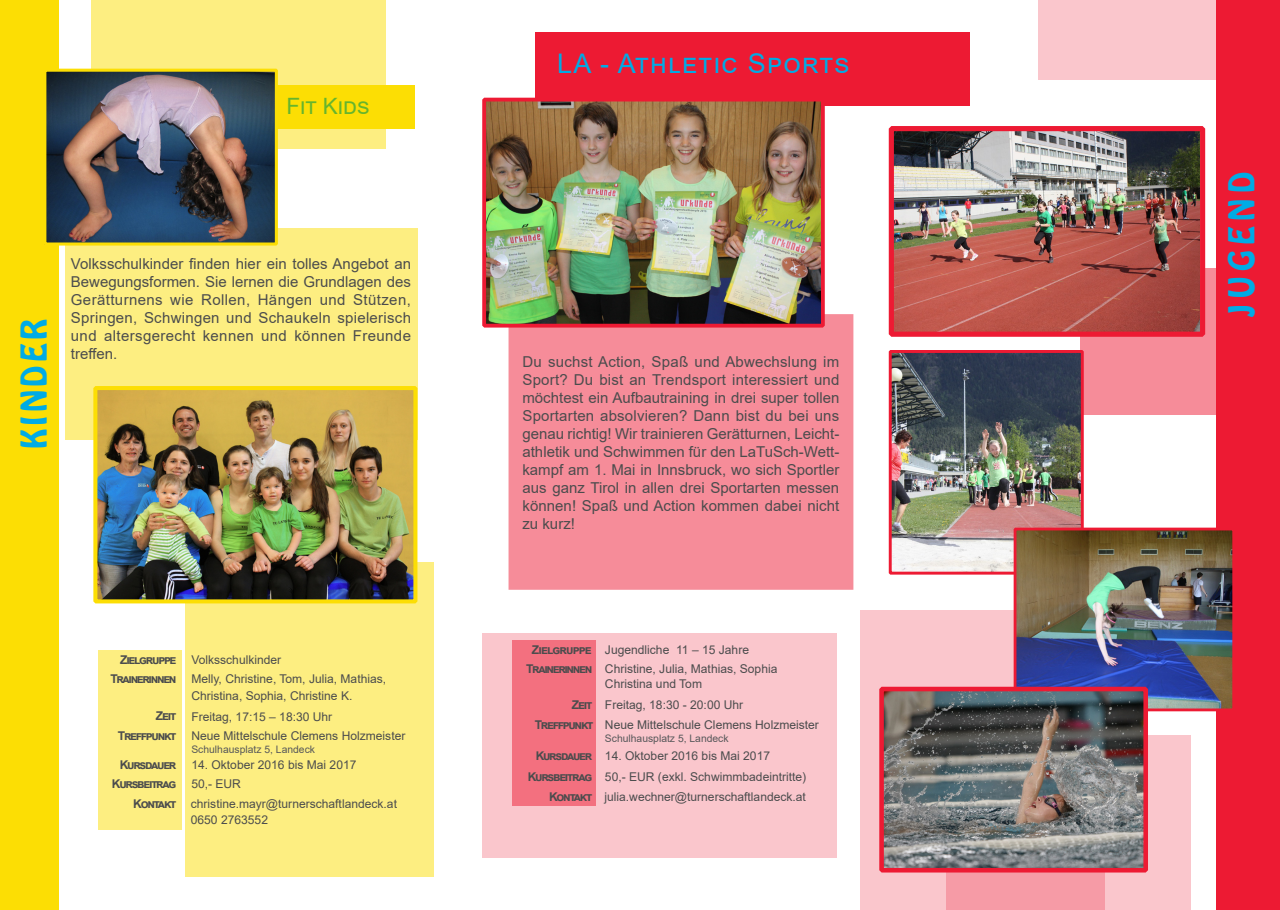
<style>
.page{position:relative;width:1280px;height:910px;background:#fff}
.page>*{position:absolute;margin:0;border:0;box-sizing:border-box;transform-origin:0 0}
.t1{font:31.5px "Hobo Std";letter-spacing:.14em;color:#00abe5}
.t2{font:27px "Arial";letter-spacing:.05em;color:#00abe5}
.t3{font:22.5px "Arial";color:#66b52d}
.t4{font:15px/18px "Arial";letter-spacing:.005em;color:#4b4c4d;text-align:justify}
.t5{font:12.15px/16.5px "Arial";color:#4b4c4d}
.Bezeichnungen{font:700 12.15px "Arial";letter-spacing:-.105em;color:#4b4c4d}
.Bezeichnungen-2{font:700 12.15px "Arial";letter-spacing:-.07em;color:#4b4c4d}
.Bezeichnungen-3{font:700 12px "Arial";letter-spacing:-.105em;color:#4b4c4d}
.t6{font:10.35px "Arial";color:#57585a}
</style>
<div class="page">
<div style="left:65px;top:229px;width:352px;height:211px;background:#fdee81"></div>
<div style="left:185px;top:562px;width:249px;height:315px;background:#fdee81"></div>
<div style="left:92px;top:0;width:294px;height:149px;background:#fdee81"></div>
<div style="left:98px;top:650px;width:83px;height:180px;background:#fdee81"></div>
<div style="left:482px;top:633px;width:354px;height:224px;background:#fac6cc"></div>
<div style="left:860px;top:610px;width:244px;height:300px;background:#fac6cc"></div>
<svg style="left:947px;top:735px;width:244px;height:175px;background:#f8b3bc"></svg>
<div style="left:1080px;top:269px;width:200px;height:146px;background:#f68c99"></div>
<div style="left:508px;top:314px;width:345px;height:276px;background:#f68c99"></div>
<div style="left:512px;top:640px;width:83px;height:165px;background:#f3707f"></div>
<div style="left:1038px;top:0;width:207px;height:79px;background:#fac6cc"></div>
<div style="left:0;top:0;width:59px;height:910px;background:#fcde04"></div>
<div style="left:194px;top:85px;width:221px;height:43px;background:#fcde04"></div>
<img style="left:47px;top:73px;width:227px;height:169px">
<div style="left:43px;top:69px;width:235px;height:177px;border:3px solid #fcde04"></div>
<img style="left:98px;top:391px;width:314px;height:207px">
<div style="left:93px;top:386px;width:324px;height:217px;border:4px solid #fcde04"></div>
<img style="left:893px;top:354px;width:187px;height:217px">
<div style="left:889px;top:350px;width:195px;height:225px;border:3px solid #ed1a33"></div>
<div style="left:536px;top:32px;width:434px;height:73px;background:#ed1a33"></div>
<div style="left:1216px;top:0;width:64px;height:910px;background:#ed1a33"></div>
<img style="left:895px;top:132px;width:304px;height:199px">
<div style="left:889px;top:126px;width:316px;height:211px;border:5px solid #ed1a33"></div>
<img style="left:1018px;top:532px;width:213px;height:175px">
<div style="left:1014px;top:528px;width:221px;height:183px;border:3px solid #ed1a33"></div>
<img style="left:487px;top:103px;width:333px;height:220px">
<div style="left:482px;top:98px;width:343px;height:230px;border:4px solid #ed1a33"></div>
<img style="left:885px;top:693px;width:257px;height:173px">
<div style="left:879px;top:687px;width:269px;height:185px;border:5px solid #ed1a33"></div>
<p class="t3" style="left:286px;top:91px;width:85px">Fit Kids</p>
<p class="t1" style="left:12px;top:449px;width:131px;rotate:-90deg">KINDER</p>
<p class="t4" style="left:71px;top:255px;width:342px">Volksschulkinder finden hier ein tolles Angebot an Bewegungsformen. Sie lernen die Grundlagen des Gerätturnens wie Rollen, Hängen und Stützen, Springen, Schwingen und Schaukeln spielerisch und altersgerecht kennen und können Freunde treffen.</p>
<p class="Bezeichnungen" style="left:120px;top:651px;width:58px">Zielgruppe</p>
<p class="t5" style="left:191px;top:652px;width:91px">Volksschulkinder</p>
<p class="Bezeichnungen" style="left:110px;top:671px;width:68px">Trainerinnen</p>
<p class="t5" style="left:191px;top:671px;width:196px">Melly, Christine, Tom, Julia, Mathias,<br>Christina, Sophia, Christine K.</p>
<p class="Bezeichnungen" style="left:156px;top:708px;width:22px">Zeit</p>
<p class="Bezeichnungen" style="left:118px;top:727px;width:60px">Treffpunkt</p>
<p class="Bezeichnungen" style="left:120px;top:756px;width:58px">Kursdauer</p>
<p class="Bezeichnungen" style="left:112px;top:775px;width:66px">Kursbeitrag</p>
<p class="Bezeichnungen" style="left:133px;top:795px;width:45px">Kontakt</p>
<p class="t5" style="left:191px;top:708px;width:142px">Freitag, 17:15 – 18:30 Uhr</p>
<p class="t5" style="left:191px;top:757px;width:167px">14. Oktober 2016 bis Mai 2017</p>
<p class="t5" style="left:191px;top:776px;width:51px">50,- EUR</p>
<p class="t5" style="left:191px;top:795px;width:208px">christine.mayr@turnerschaftlandeck.at</p>
<p class="t5" style="left:191px;top:812px;width:79px">0650 2763552</p>
<p class="t5" style="left:191px;top:728px;width:216px">Neue Mittelschule Clemens Holzmeister</p>
<p class="t6" style="left:191px;top:742px;width:125px">Schulhausplatz 5, Landeck</p>
<p class="t2" style="left:557px;top:45px;width:294px">LA - Athletic Sports</p>
<p class="t4" style="left:522px;top:353px;width:319px">Du suchst Action, Spaß und Abwechslung im Sport? Du bist an Trendsport interessiert und möchtest ein Aufbautraining in drei super tollen Sportarten absolvieren? Dann bist du bei uns genau richtig! Wir trainieren Gerätturnen, Leicht&shy;athletik und Schwimmen für den LaTuSch-Wett&shy;kampf am 1. Mai in Innsbruck, wo sich Sportler aus ganz Tirol in allen drei Sportarten messen können! Spaß und Action kommen dabei nicht zu kurz!</p>
<p class="Bezeichnungen-2" style="left:532px;top:641px;width:61px">Zielgruppe</p>
<p class="Bezeichnungen" style="left:526px;top:660px;width:68px">Trainerinnen</p>
<p class="Bezeichnungen" style="left:572px;top:696px;width:22px">Zeit</p>
<p class="Bezeichnungen" style="left:535px;top:716px;width:60px">Treffpunkt</p>
<p class="Bezeichnungen-3" style="left:536px;top:747px;width:58px">Kursdauer</p>
<p class="Bezeichnungen" style="left:528px;top:768px;width:66px">Kursbeitrag</p>
<p class="Bezeichnungen" style="left:549px;top:788px;width:45px">Kontakt</p>
<p class="t5" style="left:605px;top:641px;width:146px">Jugendliche 11 – 15 Jahre</p>
<p class="t5" style="left:605px;top:661px;width:174px">Christine, Julia, Mathias, Sophia</p>
<p class="t5" style="left:605px;top:675px;width:99px">Christina und Tom</p>
<p class="t5" style="left:605px;top:696px;width:140px">Freitag, 18:30 - 20:00 Uhr</p>
<p class="t5" style="left:605px;top:747px;width:167px">14. Oktober 2016 bis Mai 2017</p>
<p class="t5" style="left:605px;top:768px;width:203px">50,- EUR (exkl. Schwimmbadeintritte)</p>
<p class="t5" style="left:604px;top:788px;width:203px">julia.wechner@turnerschaftlandeck.at</p>
<p class="t5" style="left:605px;top:716px;width:216px">Neue Mittelschule Clemens Holzmeister</p>
<p class="t6" style="left:605px;top:731px;width:125px">Schulhausplatz 5, Landeck</p>
<p class="t1" style="left:1220px;top:317px;width:147px;rotate:-90deg">JUGEND</p>
</div>
